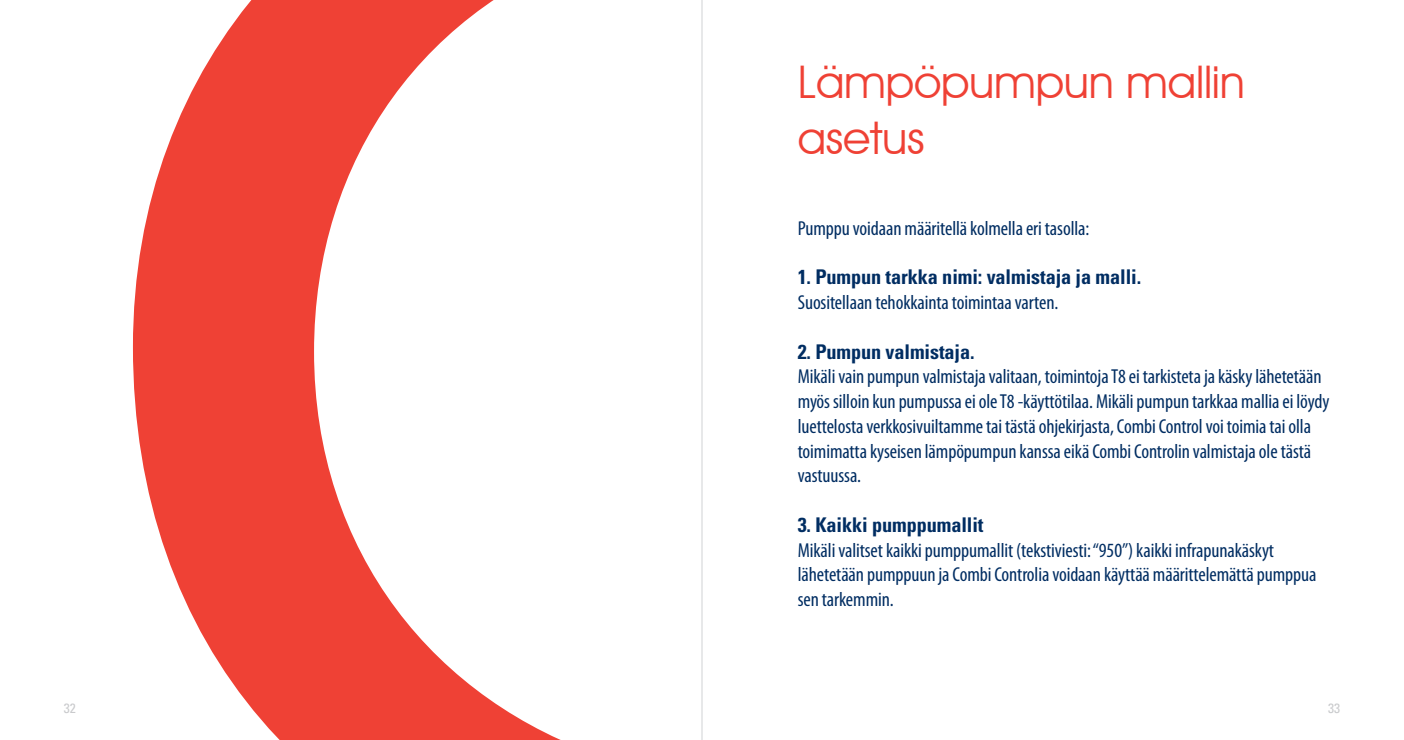
<style>
.page{position:relative;width:1404px;height:740px;background:#fff}
.page>*{position:absolute;margin:0;border:0;box-sizing:border-box;transform-origin:0 0}
.t1{font:45px/56.2px "Avant Garde IT Cby BT";letter-spacing:-.005em;color:#ef4135}
.t2{font:condensed 20.25px/24.8px "Myriad Pro";letter-spacing:-.005em;color:#002d62}
.t3{font:700 condensed 20.25px "Univers LT Std";letter-spacing:-.005em;color:#002d62}
.t4{font:condensed 13.5px "Univers LT Std";color:#c9cacc}
</style>
<div class="page">
<hr style="left:701px;top:0;width:1px;height:740px;background:#d1d3d4">
<svg style="left:133px;top:0;width:428px;height:740px"></svg>
<h1 class="t1" style="left:797px;top:53px;width:448px">Lämpöpumpun mallin asetus</h1>
<p class="t2" style="left:797px;top:216px;width:293px">Pumppu voidaan määritellä kolmella eri tasolla:</p>
<p class="t3" style="left:797px;top:265px;width:345px">1. Pumpun tarkka nimi: valmistaja ja malli.</p>
<p class="t2" style="left:797px;top:290px;width:262px">Suositellaan tehokkainta toimintaa varten.</p>
<p class="t3" style="left:797px;top:339px;width:178px">2. Pumpun valmistaja.</p>
<p class="t2" style="left:797px;top:364px;width:533px">Mikäli vain pumpun valmistaja valitaan, toimintoja T8 ei tarkisteta ja käsky lähetetään myös silloin kun pumpussa ei ole T8 -käyttötilaa. Mikäli pumpun tarkkaa mallia ei löydy luettelosta verkkosivuiltamme tai tästä ohjekirjasta, Combi Control voi toimia tai olla toimimatta kyseisen lämpöpumpun kanssa eikä Combi Controlin valmistaja ole tästä vastuussa.</p>
<p class="t3" style="left:797px;top:512px;width:187px">3. Kaikki pumppumallit</p>
<p class="t2" style="left:797px;top:537px;width:520px">Mikäli valitset kaikki pumppumallit (tekstiviesti: “950”) kaikki infrapunakäskyt lähetetään pumppuun ja Combi Controlia voidaan käyttää määrittelemättä pumppua sen tarkemmin.</p>
<p class="t4" style="left:64px;top:699px;width:13px">32</p>
<p class="t4" style="left:1327px;top:699px;width:13px">33</p>
</div>
